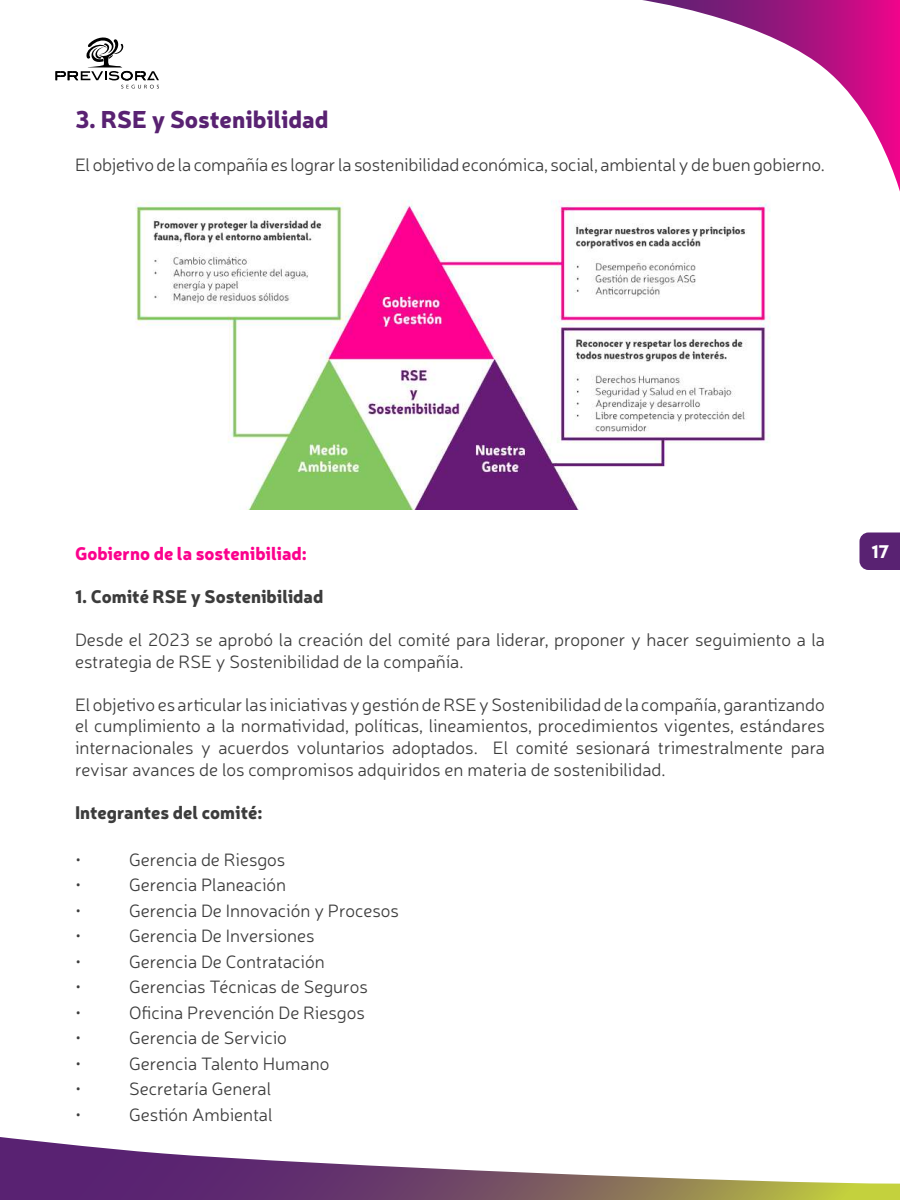
<style>
.page{position:relative;width:900px;height:1200px;background:#fff}
.page>*{position:absolute;margin:0;border:0;box-sizing:border-box;transform-origin:0 0}
.t1{font:900 24px "Neris";color:#592272}
.t2{font:300 18px/21.6px "Neris";color:#3c3c3c}
.t3{font:900 18px "Neris";color:#3c3c3c}
.t4{font:900 18px "Neris";color:#fb028d}
.t5{font:900 18px "Neris";color:#fff}
</style>
<div class="page">
<div style="left:860px;top:532px;width:40px;height:38px;background:#592272"></div>
<svg style="left:55px;top:37px;width:104px;height:52px"></svg>
<svg style="left:642px;top:0;width:258px;height:192px"></svg>
<svg style="left:0;top:1137px;width:900px;height:63px"></svg>
<img style="left:135px;top:178px;width:641px;height:332px">
<h1 class="t1" style="left:75px;top:101px;width:255px">3. RSE y Sostenibilidad</h1>
<p class="t2" style="left:75px;top:153px;width:751px">El objetivo de la compañía es lograr la sostenibilidad económica, social, ambiental y de buen gobierno.</p>
<p class="t4" style="left:75px;top:540px;width:233px">Gobierno de la sostenibiliad:</p>
<p class="t3" style="left:75px;top:583px;width:250px">1. Comité RSE y Sostenibilidad</p>
<p class="t2" style="left:75px;top:628px;width:752px">Desde el 2023 se aprobó la creación del comité para liderar, proponer y hacer seguimiento a la estrategia de RSE y Sostenibilidad de la compañía.</p>
<p class="t2" style="left:75px;top:693px;width:752px;text-align:justify">El objetivo es articular las iniciativas y gestión de RSE y Sostenibilidad de la compañía, garantizando el cumplimiento a la normatividad, políticas, lineamientos, procedimientos vigentes, estándares internacionales y acuerdos voluntarios adoptados. El comité sesionará trimestralmente para revisar avances de los compromisos adquiridos en materia de sostenibilidad.</p>
<p class="t3" style="left:75px;top:799px;width:189px">Integrantes del comité:</p>
<p class="t2" style="left:75px;top:848px;width:8px">•</p>
<p class="t2" style="left:129px;top:848px;width:158px">Gerencia de Riesgos</p>
<p class="t2" style="left:75px;top:874px;width:8px">•</p>
<p class="t2" style="left:129px;top:874px;width:159px">Gerencia Planeación</p>
<p class="t2" style="left:75px;top:899px;width:8px">•</p>
<p class="t2" style="left:129px;top:899px;width:271px">Gerencia De Innovación y Procesos</p>
<p class="t2" style="left:75px;top:925px;width:8px">•</p>
<p class="t2" style="left:129px;top:925px;width:187px">Gerencia De Inversiones</p>
<p class="t2" style="left:75px;top:950px;width:8px">•</p>
<p class="t2" style="left:129px;top:950px;width:197px">Gerencia De Contratación</p>
<p class="t2" style="left:75px;top:976px;width:8px">•</p>
<p class="t2" style="left:129px;top:976px;width:240px">Gerencias Técnicas de Seguros</p>
<p class="t2" style="left:75px;top:1001px;width:8px">•</p>
<p class="t2" style="left:129px;top:1001px;width:237px">Oficina Prevención De Riesgos</p>
<p class="t2" style="left:75px;top:1027px;width:8px">•</p>
<p class="t2" style="left:129px;top:1027px;width:159px">Gerencia de Servicio</p>
<p class="t2" style="left:75px;top:1052px;width:8px">•</p>
<p class="t2" style="left:129px;top:1052px;width:202px">Gerencia Talento Humano</p>
<p class="t2" style="left:75px;top:1078px;width:8px">•</p>
<p class="t2" style="left:129px;top:1078px;width:144px">Secretaría General</p>
<p class="t2" style="left:75px;top:1103px;width:8px">•</p>
<p class="t2" style="left:129px;top:1103px;width:145px">Gestión Ambiental</p>
<p class="t5" style="left:872px;top:538px;width:19px">17</p>
</div>
